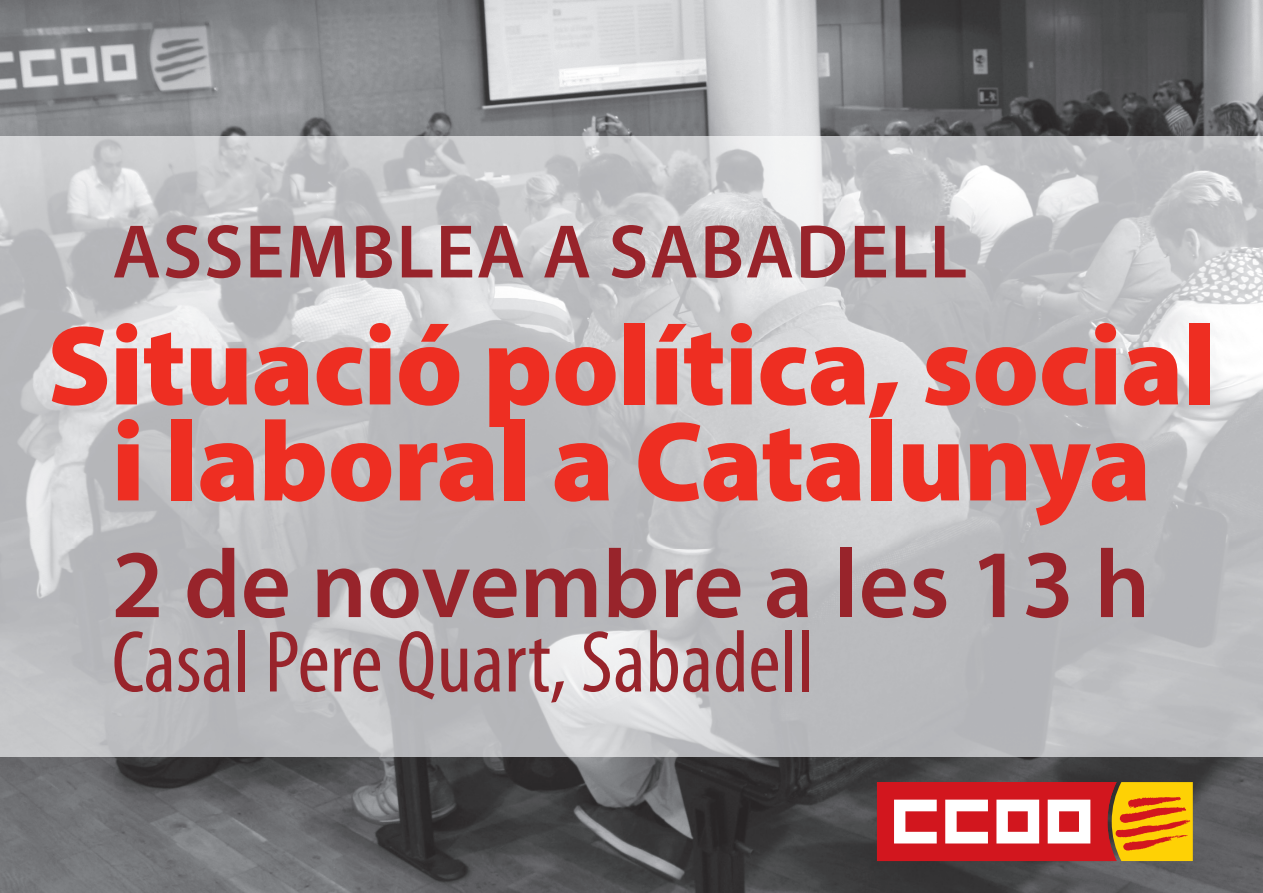
<style>
.page{position:relative;width:1263px;height:893px;background:#fff}
.page>*{position:absolute;margin:0;border:0;box-sizing:border-box;transform-origin:0 0}
.t1{font:900 114px/96px "Myriad Pro";letter-spacing:-.01em;color:#ee2e22;text-align:center}
.t2{font:600 97.5px "Myriad Pro";color:#98242b}
.t3{font:condensed 88.5px "Myriad Pro";color:#98242b}
.t4{font:600 76.5px "Myriad Pro";letter-spacing:.02em;color:#98242b}
</style>
<div class="page">
<img style="left:0;top:0;width:1263px;height:893px">
<img style="left:0;top:136px;width:1263px;height:621px">
<svg style="left:877px;top:782px;width:316px;height:79px"></svg>
<p class="t4" style="left:112px;top:203px;width:856px">ASSEMBLEA A SABADELL</p>
<p class="t1" style="left:47px;top:319px;width:1170px">Situació política, social i laboral a Catalunya</p>
<p class="t2" style="left:112px;top:522px;width:1040px">2 de novembre a les 13 h</p>
<p class="t3" style="left:112px;top:609px;width:704px">Casal Pere Quart, Sabadell</p>
</div>
